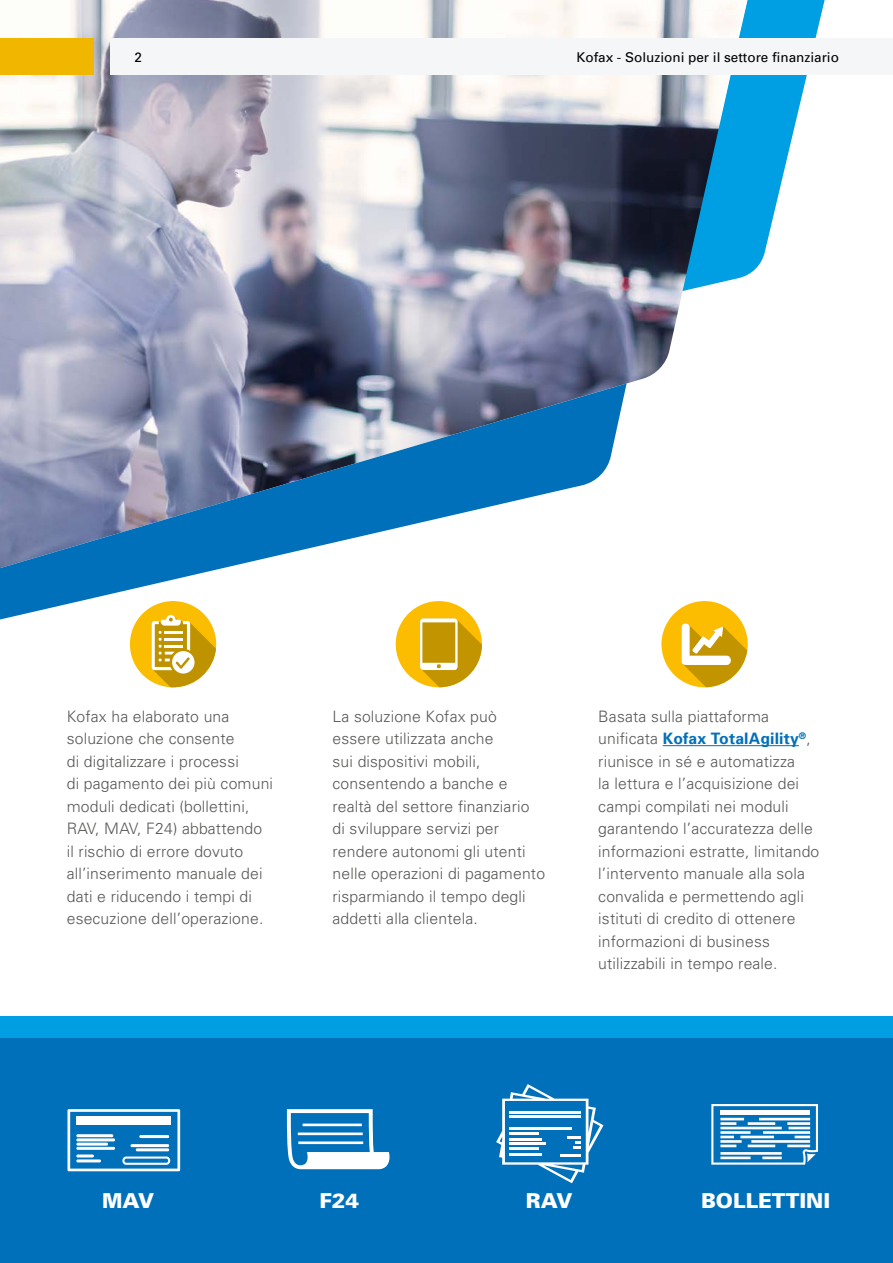
<style>
.page{position:relative;width:893px;height:1263px;background:#fff}
.page>*{position:absolute;margin:0;border:0;box-sizing:border-box;transform-origin:0 0}
.t1{font:900 20.55px "Univers";color:#fff}
.t2{font:300 15.75px/22.5px "Univers";letter-spacing:.01em;color:#575756}
.t3{font:13.5px "Univers";color:#000}
.s1{font-weight:700;color:#0070ba}
</style>
<div class="page">
<div style="left:0;top:1018px;width:893px;height:245px;background:#0070ba"></div>
<hr style="left:663px;top:745px;width:136px;height:1px;background:#0070ba">
<svg style="left:748px;top:0;width:125px;height:275px"></svg>
<img style="left:0;top:0;width:748px;height:384px">
<svg style="left:0;top:383px;width:627px;height:238px"></svg>
<div style="left:0;top:38px;width:94px;height:36px;background:#f0b600"></div>
<div style="left:111px;top:38px;width:782px;height:36px;background:#f4f6f8"></div>
<div style="left:130px;top:601px;width:86px;height:86px;background:#fabd00;border-radius:50%"></div>
<svg style="left:152px;top:615px;width:64px;height:72px"></svg>
<div style="left:396px;top:601px;width:86px;height:86px;background:#fcbd00;border-radius:50%"></div>
<svg style="left:420px;top:618px;width:62px;height:69px"></svg>
<div style="left:661px;top:601px;width:87px;height:86px;background:#fcbd00;border-radius:50%"></div>
<svg style="left:682px;top:623px;width:65px;height:64px"></svg>
<svg style="left:68px;top:1109px;width:112px;height:62px"></svg>
<svg style="left:496px;top:1084px;width:107px;height:99px"></svg>
<hr style="left:560px;top:1154px;width:21px;height:2px;background:#fff">
<hr style="left:510px;top:1115px;width:71px;height:2px;background:#fff">
<hr style="left:510px;top:1111px;width:71px;height:3px;background:#fff">
<svg style="left:711px;top:1104px;width:107px;height:60px"></svg>
<svg style="left:287px;top:1109px;width:103px;height:60px"></svg>
<div style="left:0;top:1016px;width:893px;height:21px;background:#009fe3"></div>
<p class="t3" style="left:135px;top:50px;width:9px">2</p>
<p class="t3" style="left:576px;top:50px;width:264px">Kofax - Soluzioni per il settore finanziario</p>
<p class="t2" style="left:67px;top:705px;width:208px">Kofax ha elaborato una soluzione che consente<br>di digitalizzare i processi<br>di pagamento dei più comuni moduli dedicati (bollettini,<br>RAV, MAV, F24) abbattendo il rischio di errore dovuto all’inserimento manuale dei dati e riducendo i tempi di esecuzione dell’operazione.</p>
<p class="t2" style="left:333px;top:705px;width:214px">La soluzione Kofax può essere utilizzata anche<br>sui dispositivi mobili, consentendo a banche e realtà del settore finanziario di sviluppare servizi per rendere autonomi gli utenti nelle operazioni di pagamento risparmiando il tempo degli addetti alla clientela.</p>
<p class="t2" style="left:598px;top:705px;width:223px">Basata sulla piattaforma unificata <span class="s1">Kofax TotalAgility</span><sup>®</sup>, riunisce in sé e automatizza<br>la lettura e l’acquisizione dei campi compilati nei moduli garantendo l’accuratezza delle informazioni estratte, limitando l’intervento manuale alla sola convalida e permettendo agli istituti di credito di ottenere informazioni di business utilizzabili in tempo reale.</p>
<h1 class="t1" style="left:102px;top:1188px;width:54px">MAV</h1>
<h1 class="t1" style="left:319px;top:1188px;width:41px">F24</h1>
<h1 class="t1" style="left:526px;top:1188px;width:48px">RAV</h1>
<h1 class="t1" style="left:701px;top:1188px;width:131px">BOLLETTINI</h1>
</div>
